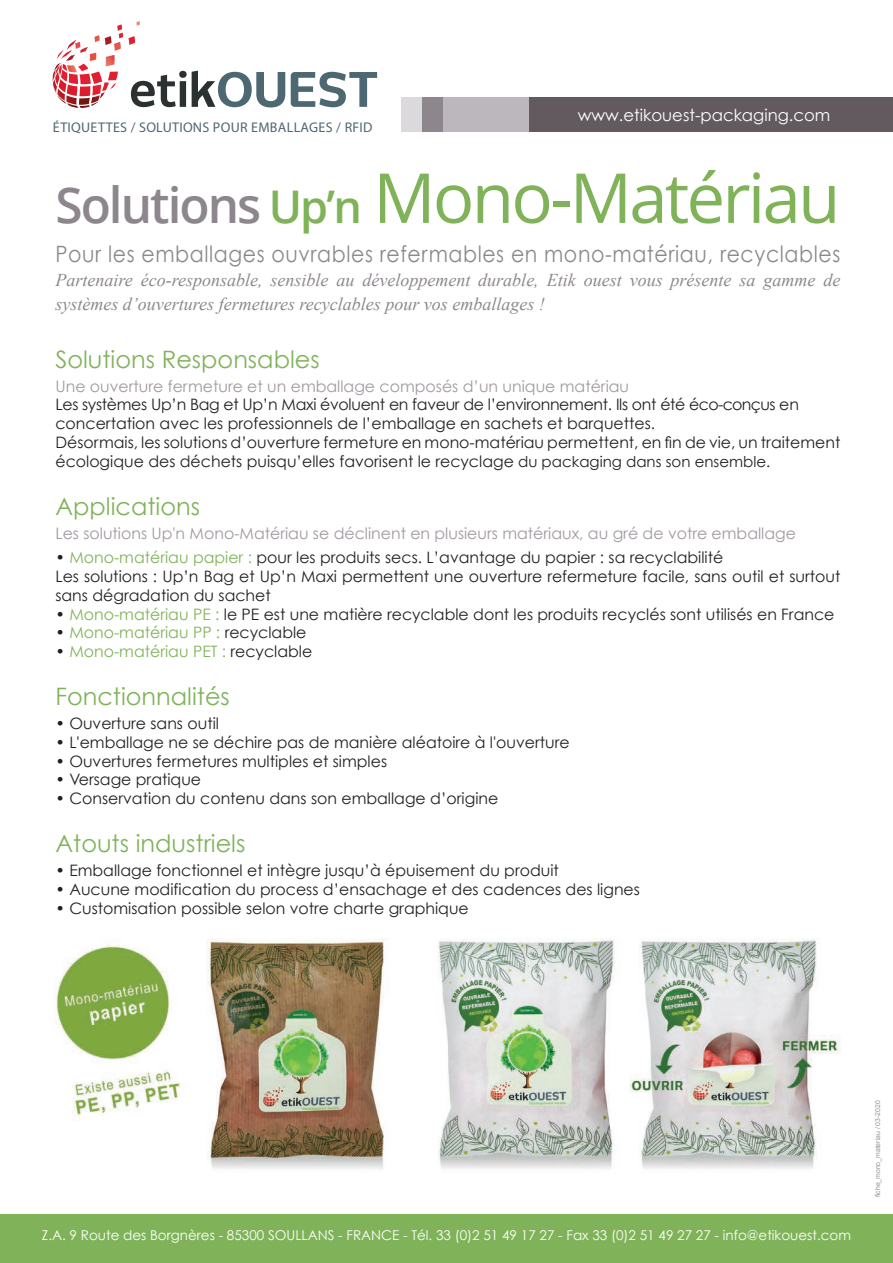
<style>
.page{position:relative;width:893px;height:1263px;background:#fff}
.page>*{position:absolute;margin:0;border:0;box-sizing:border-box;transform-origin:0 0}
.t1{font:69px "Open Sans";letter-spacing:-.04em;color:#80b359}
.t2{font:24px "Century Gothic";color:#80b359}
.t3{font:22.5px "Century Gothic";letter-spacing:.03em;color:#8d878d;scale:.91 1}
.t4{font:italic 18px/24px "Times New Roman";color:#8d878d}
.t5{font:16.5px "Century Gothic";color:#fff}
.t6{font:15.75px/18.9px "Century Gothic";color:#231f20}
.t7{font:15.75px "Century Gothic";color:#a199a1}
.t8{font:15.75px "Century Gothic";color:#80b359}
.t9{font:14.1px "New June";letter-spacing:.02em;color:#4e6872}
.t10{font:13.5px "Century Gothic";color:#fff}
.t11{font:6.9px "Arial";color:#939598}
.s1{font-weight:600;font-size:49.5px;color:#8d878d}
.s2{font-weight:600;font-size:45px}
.s3{font-size:15px}
.s4{color:#80b359}
.s5{color:#231f20}
.s6{color:#80b259}
</style>
<div class="page">
<div style="left:401px;top:98px;width:21px;height:34px;background:#dbd9dc"></div>
<div style="left:528px;top:98px;width:365px;height:34px;background:#635a60"></div>
<div style="left:442px;top:98px;width:86px;height:34px;background:#bbb7bc"></div>
<div style="left:422px;top:98px;width:21px;height:34px;background:#8d878d"></div>
<svg style="left:291px;top:72px;width:86px;height:35px"></svg>
<svg style="left:53px;top:21px;width:232px;height:87px"></svg>
<div style="left:0;top:1214px;width:893px;height:49px;background:#80b359"></div>
<img style="left:55px;top:938px;width:786px;height:231px">
<p class="t9" style="left:53px;top:118px;width:321px">ÉTIQUETTES / SOLUTIONS POUR EMBALLAGES / RFID</p>
<p class="t5" style="left:578px;top:105px;width:254px">www.etikouest-packaging.com</p>
<h1 class="t1" style="left:55px;top:151px;width:786px"><span class="s1">Solutions</span> <span class="s2">Up’n</span> Mono-Matériau</h1>
<h3 class="t3" style="left:55px;top:240px;width:864px">Pour les emballages ouvrables refermables en mono-matériau, recyclables</h3>
<p class="t4" style="left:55px;top:267px;width:786px">Partenaire éco-responsable, sensible au développement durable, Etik ouest vous présente sa gamme de systèmes d’ouvertures fermetures recyclables pour vos emballages !</p>
<h2 class="t2" style="left:55px;top:344px;width:266px">Solutions Responsables</h2>
<p class="t7" style="left:55px;top:376px;width:575px">Une ouverture fermeture et un emballage composés d’un unique matériau</p>
<p class="t6" style="left:55px;top:395px;width:786px">Les systèmes Up’n Bag et Up’n Maxi évoluent en faveur de l’environnement. Ils ont été éco-conçus en concertation avec les professionnels de l’emballage en sachets et barquettes.<br>Désormais, les solutions d’ouverture fermeture en mono-matériau permettent, en fin de vie, un traitement écologique des déchets puisqu’elles favorisent le recyclage <span class="s3">du packaging dans son ensemble.</span></p>
<h2 class="t2" style="left:55px;top:491px;width:146px">Applications</h2>
<p class="t7" style="left:55px;top:523px;width:742px">Les solutions Up'n Mono-Matériau se déclinent en plusieurs matériaux, au gré de votre emballage</p>
<p class="t6" style="left:55px;top:547px;width:786px">• <span class="s4">Mono-matériau papier :</span> pour les produits secs. L’avantage du papier : sa recyclabilité<br>Les solutions : Up’n Bag et Up’n Maxi permettent une ouverture refermeture facile, sans outil et surtout sans dégradation du sachet</p>
<p class="t6" style="left:55px;top:604px;width:780px">• <span class="s4">Mono-matériau PE :</span> le PE est une matière recyclable dont les produits recyclés sont utilisés en France</p>
<p class="t8" style="left:55px;top:623px;width:253px"><span class="s5">•</span> Mono-matériau PP <span class="s6">:</span> <span class="s5">recyclable</span></p>
<p class="t8" style="left:55px;top:642px;width:258px"><span class="s5">•</span> Mono-matériau PET : <span class="s5">recyclable</span></p>
<h2 class="t2" style="left:55px;top:681px;width:176px">Fonctionnalités</h2>
<p class="t6" style="left:55px;top:713px;width:165px">• Ouverture sans outil</p>
<p class="t6" style="left:55px;top:732px;width:516px">• L'emballage ne se déchire pas de manière aléatoire à l'ouverture</p>
<p class="t6" style="left:55px;top:751px;width:333px">• Ouvertures fermetures multiples et simples</p>
<p class="t6" style="left:55px;top:770px;width:147px">• Versage pratique</p>
<p class="t6" style="left:55px;top:789px;width:444px">• Conservation du contenu dans son emballage d’origine</p>
<h2 class="t2" style="left:55px;top:829px;width:191px">Atouts industriels</h2>
<p class="t6" style="left:55px;top:861px;width:505px">• Emballage fonctionnel et intègre jusqu’à épuisement du produit</p>
<p class="t6" style="left:55px;top:880px;width:586px">• Aucune modification du process d’ensachage et des cadences des lignes</p>
<p class="t6" style="left:55px;top:898px;width:415px">• Customisation possible selon votre charte graphique</p>
<p class="t10" style="left:42px;top:1227px;width:811px">Z.A. 9 Route des Borgnères - 85300 SOULLANS - FRANCE - Tél. 33 (0)2 51 49 17 27 - Fax 33 (0)2 51 49 27 27 - info@etikouest.com</p>
<p class="t11" style="left:873px;top:1197px;width:98px;rotate:-90deg">fiche_mono_materiau / 03-2020</p>
</div>
